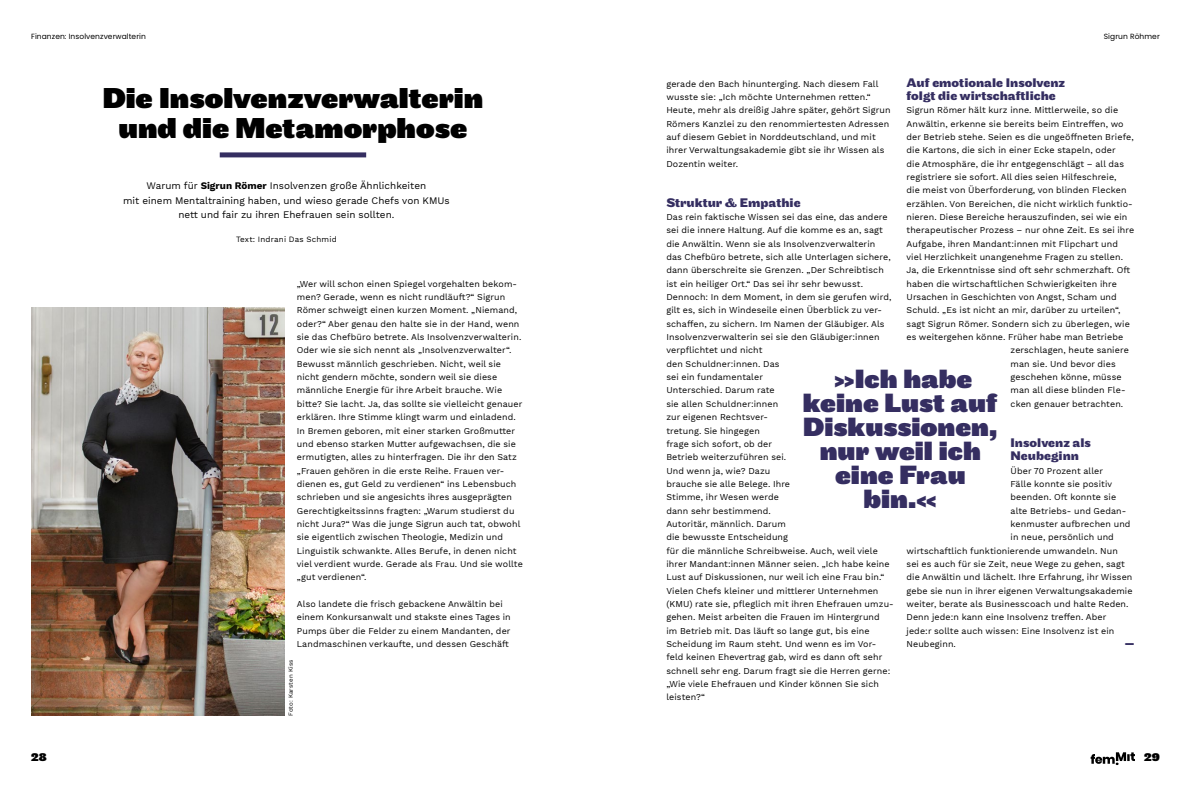
<style>
.page{position:relative;width:1191px;height:794px;background:#fff}
.page>*{position:absolute;margin:0;border:0;box-sizing:border-box;transform-origin:0 0}
.t1{font:900 30px/30px "Maple";color:#000;text-align:center}
.t2{font:900 27.5px/24px "Maple";color:#352e61;text-align:center}
.t3{font:700 13px/13.3px "Maple";color:#352e61}
.t4{font:900 12px "Maple";color:#000}
.t5{font:900 11.1px "Maple";color:#352e61}
.t6{font:9.9px/14.5px "Work Sans";letter-spacing:.005em;color:#000;text-align:center}
.t7{font:8.9px/13.3px "Work Sans";letter-spacing:.015em;color:#000}
.t8{font:8px "Work Sans";letter-spacing:.025em;color:#000}
.t9{font:7.5px "Poppins";letter-spacing:.01em;color:#000}
.t10{font:6.1px "Work Sans";letter-spacing:.025em;color:#000}
.s1{font-weight:700}
</style>
<div class="page">
<svg style="left:1090px;top:752px;width:45px;height:13px"></svg>
<img style="left:31px;top:307px;width:253px;height:408px">
<div style="left:220px;top:152px;width:146px;height:5px;background:#352e61"></div>
<p class="t9" style="left:31px;top:32px;width:116px">Finanzen: Insolvenzverwalterin</p>
<p class="t9" style="left:1103px;top:32px;width:57px">Sigrun Röhmer</p>
<h1 class="t1" style="left:103px;top:83px;width:382px">Die Insolvenzverwalterin und die Metamorphose</h1>
<p class="t6" style="left:123px;top:179px;width:328px">Warum für <span class="s1">Sigrun Römer</span> Insolvenzen große Ähnlichkeiten<br>mit einem Mentaltraining haben, und wieso gerade Chefs von KMUs nett und fair zu ihren Ehefrauen sein sollten.</p>
<p class="t8" style="left:236px;top:235px;width:102px">Text: Indrani Das Schmid</p>
<p class="t7" style="left:297px;top:277px;width:227px">„Wer will schon einen Spiegel vorgehalten bekom&shy;men? Gerade, wenn es nicht rundläuft?“ Sigrun Römer schweigt einen kurzen Moment. „Niemand, oder?“ Aber genau den halte sie in der Hand, wenn sie das Chefbüro betrete. Als Insolvenzverwalterin.<br>Oder wie sie sich nennt als „Insolvenzverwalter“.<br>Bewusst männlich geschrieben. Nicht, weil sie nicht gendern möchte, sondern weil sie diese männliche Energie für ihre Arbeit brauche. Wie bitte? Sie lacht. Ja, das sollte sie vielleicht genauer erklären. Ihre Stimme klingt warm und einladend.<br>In Bremen geboren, mit einer starken Großmutter und ebenso starken Mutter aufgewachsen, die sie ermutigten, alles zu hinterfragen. Die ihr den Satz „Frauen gehören in die erste Reihe. Frauen ver&shy;dienen es, gut Geld zu verdienen“ ins Lebensbuch schrieben und sie angesichts ihres ausgeprägten Gerechtigkeitssinns fragten: „Warum studierst du nicht Jura?“ Was die junge Sigrun auch tat, obwohl sie eigentlich zwischen Theologie, Medizin und Linguistik schwankte. Alles Berufe, in denen nicht viel verdient wurde. Gerade als Frau. Und sie wollte „gut verdienen“.</p>
<p class="t7" style="left:297px;top:597px;width:215px">Also landete die frisch gebackene Anwältin bei einem Konkursanwalt und stakste eines Tages in Pumps über die Felder zu einem Mandanten, der Landmaschinen verkaufte, und dessen Geschäft</p>
<p class="t10" style="left:287px;top:716px;width:58px;rotate:-90deg">Foto: Karsten Kiss</p>
<h3 class="t3" style="left:906px;top:76px;width:160px">Auf emotionale Insolvenz folgt die wirtschaftliche</h3>
<p class="t7" style="left:906px;top:104px;width:213px">Sigrun Römer hält kurz inne. Mittlerweile, so die</p>
<p class="t7" style="left:906px;top:117px;width:219px">Anwältin, erkenne sie bereits beim Eintreffen, wo</p>
<p class="t7" style="left:906px;top:131px;width:229px">der Betrieb stehe. Seien es die ungeöffneten Briefe,</p>
<p class="t7" style="left:906px;top:144px;width:211px">die Kartons, die sich in einer Ecke stapeln, oder</p>
<p class="t7" style="left:906px;top:157px;width:219px">die Atmosphäre, die ihr entgegenschlägt – all das</p>
<p class="t7" style="left:906px;top:171px;width:212px">registriere sie sofort. All dies seien Hilfeschreie,</p>
<p class="t7" style="left:906px;top:184px;width:221px">die meist von Überforderung, von blinden Flecken</p>
<p class="t7" style="left:906px;top:197px;width:228px">erzählen. Von Bereichen, die nicht wirklich funktio-</p>
<p class="t7" style="left:906px;top:211px;width:222px">nieren. Diese Bereiche herauszufinden, sei wie ein</p>
<p class="t7" style="left:906px;top:224px;width:229px">therapeutischer Prozess – nur ohne Zeit. Es sei ihre</p>
<p class="t7" style="left:906px;top:237px;width:213px">Aufgabe, ihren Mandant:innen mit Flipchart und</p>
<p class="t7" style="left:906px;top:251px;width:218px">viel Herzlichkeit unangenehme Fragen zu stellen.</p>
<p class="t7" style="left:906px;top:264px;width:225px">Ja, die Erkenntnisse sind oft sehr schmerzhaft. Oft</p>
<p class="t7" style="left:906px;top:277px;width:212px">haben die wirtschaftlichen Schwierigkeiten ihre</p>
<p class="t7" style="left:906px;top:291px;width:212px">Ursachen in Geschichten von Angst, Scham und</p>
<p class="t7" style="left:906px;top:304px;width:215px">Schuld. „Es ist nicht an mir, darüber zu urteilen“,</p>
<p class="t7" style="left:906px;top:317px;width:225px">sagt Sigrun Römer. Sondern sich zu überlegen, wie</p>
<p class="t7" style="left:906px;top:331px;width:218px">es weitergehen könne. Früher habe man Betriebe</p>
<p class="t7" style="left:1010px;top:344px;width:120px">zerschlagen, heute saniere</p>
<p class="t7" style="left:1010px;top:357px;width:107px">man sie. Und bevor dies</p>
<p class="t7" style="left:1010px;top:371px;width:113px">geschehen könne, müsse</p>
<p class="t7" style="left:1010px;top:384px;width:116px">man all diese blinden Fle-</p>
<p class="t7" style="left:1010px;top:397px;width:114px">cken genauer betrachten.</p>
<h3 class="t3" style="left:1010px;top:436px;width:82px">Insolvenz als<br>Neubeginn</h3>
<p class="t7" style="left:1010px;top:464px;width:94px">Über 70 Prozent aller</p>
<p class="t7" style="left:1010px;top:477px;width:103px">Fälle konnte sie positiv</p>
<p class="t7" style="left:1010px;top:491px;width:107px">beenden. Oft konnte sie</p>
<p class="t7" style="left:1010px;top:504px;width:117px">alte Betriebs- und Gedan-</p>
<p class="t7" style="left:1010px;top:517px;width:121px">kenmuster aufbrechen und</p>
<p class="t7" style="left:1010px;top:531px;width:105px">in neue, persönlich und</p>
<p class="t7" style="left:906px;top:544px;width:213px">wirtschaftlich funktionierende umwandeln. Nun</p>
<p class="t7" style="left:906px;top:557px;width:220px">sei es auch für sie Zeit, neue Wege zu gehen, sagt</p>
<p class="t7" style="left:906px;top:571px;width:227px">die Anwältin und lächelt. Ihre Erfahrung, ihr Wissen</p>
<p class="t7" style="left:906px;top:584px;width:227px">gebe sie nun in ihrer eigenen Verwaltungsakademie</p>
<p class="t7" style="left:906px;top:597px;width:224px">weiter, berate als Businesscoach und halte Reden.</p>
<p class="t7" style="left:906px;top:611px;width:201px">Denn jede:n kann eine Insolvenz treffen. Aber</p>
<p class="t7" style="left:906px;top:624px;width:209px">jede:r sollte auch wissen: Eine Insolvenz ist ein</p>
<p class="t7" style="left:906px;top:637px;width:51px">Neubeginn.</p>
<p class="t5" style="left:1124px;top:636px;width:11px">—</p>
<p class="t7" style="left:666px;top:77px;width:226px">gerade den Bach hinunterging. Nach diesem Fall wusste sie: „Ich möchte Unternehmen retten.“ Heute, mehr als dreißig Jahre später, gehört Sigrun Römers Kanzlei zu den renommiertesten Adressen auf diesem Gebiet in Norddeutschland, und mit ihrer Verwaltungsakademie gibt sie ihr Wissen als Dozentin weiter.</p>
<h3 class="t3" style="left:666px;top:196px;width:136px">Struktur &amp; Empathie</h3>
<p class="t7" style="left:666px;top:211px;width:229px">Das rein faktische Wissen sei das eine, das andere sei die innere Haltung. Auf die komme es an, sagt die Anwältin. Wenn sie als Insolvenzverwalterin<br>das Chefbüro betrete, sich alle Unterlagen sichere, dann überschreite sie Grenzen. „Der Schreibtisch ist ein heiliger Ort.“ Das sei ihr sehr bewusst.<br>Dennoch: In dem Moment, in dem sie gerufen wird, gilt es, sich in Windeseile einen Überblick zu ver&shy;schaffen, zu sichern. Im Namen der Gläubiger. Als Insolvenzverwalterin sei sie den Gläubiger:innen verpflichtet und nicht<br>den Schuldner:innen. Das<br>sei ein fundamentaler<br>Unterschied. Darum rate<br>sie allen Schuldner:innen<br>zur eigenen Rechtsver-<br>tretung. Sie hingegen<br>frage sich sofort, ob der<br>Betrieb weiterzuführen sei.<br>Und wenn ja, wie? Dazu<br>brauche sie alle Belege. Ihre<br>Stimme, ihr Wesen werde<br>dann sehr bestimmend.<br>Autoritär, männlich. Darum<br>die bewusste Entscheidung<br>für die männliche Schreibweise. Auch, weil viele ihrer Mandant:innen Männer seien. „Ich habe keine Lust auf Diskussionen, nur weil ich eine Frau bin.“ Vielen Chefs kleiner und mittlerer Unternehmen (KMU) rate sie, pfleglich mit ihren Ehefrauen umzu&shy;gehen. Meist arbeiten die Frauen im Hintergrund<br>im Betrieb mit. Das läuft so lange gut, bis eine Scheidung im Raum steht. Und wenn es im Vor&shy;feld keinen Ehevertrag gab, wird es dann oft sehr schnell sehr eng. Darum fragt sie die Herren gerne: „Wie viele Ehefrauen und Kinder können Sie sich leisten?“</p>
<h2 class="t2" style="left:803px;top:367px;width:196px">»Ich habe keine Lust auf<br>Diskussionen, nur weil ich eine Frau bin.«</h2>
<h3 class="t4" style="left:31px;top:749px;width:17px">28</h3>
<h3 class="t4" style="left:1144px;top:749px;width:17px">29</h3>
</div>
